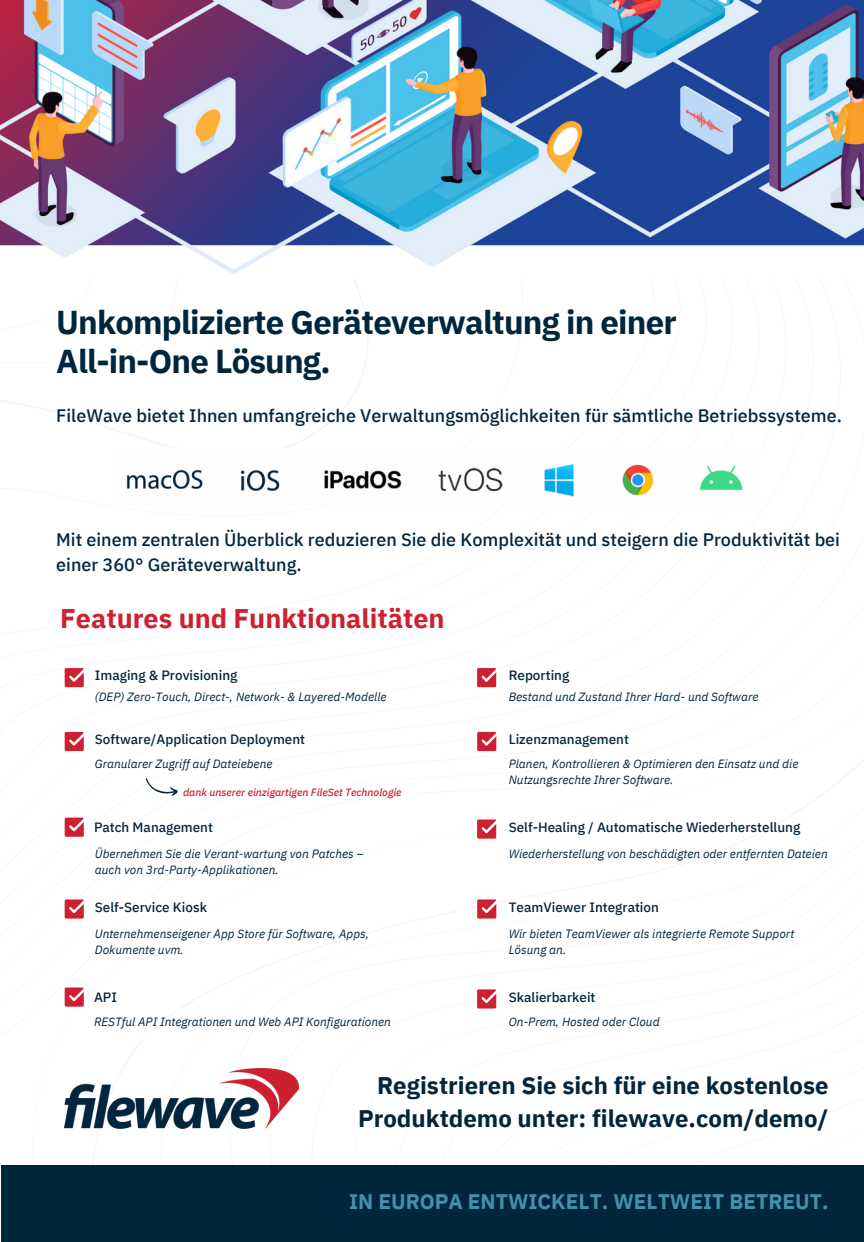
<style>
.page{position:relative;width:864px;height:1242px;background:#fff}
.page>*{position:absolute;margin:0;border:0;box-sizing:border-box;transform-origin:0 0}
.t1{font:700 33px "IBM Plex Sans";letter-spacing:-.025em;color:#00263e}
.t2{font:700 27px "IBM Plex Sans";color:#cd2030}
.t3{font:700 24px "IBM Plex Sans";color:#00263e}
.t4{font:700 21px "IBM Plex Sans";color:#468fab}
.t5{font:500 18px/24.8px "IBM Plex Sans";color:#00263e}
.t6{font:500 13.5px "IBM Plex Sans";color:#00263e}
.t7{font:italic 12px/15.9px "IBM Plex Sans";color:#00263e}
.t8{font:italic 500 10.5px "IBM Plex Sans";color:#cd2030}
</style>
<div class="page">
<img style="left:0;top:0;width:864px;height:274px">
<svg style="left:65px;top:668px;width:19px;height:19px"></svg>
<svg style="left:65px;top:732px;width:19px;height:19px"></svg>
<svg style="left:65px;top:818px;width:19px;height:19px"></svg>
<svg style="left:477px;top:899px;width:19px;height:20px"></svg>
<svg style="left:65px;top:899px;width:19px;height:20px"></svg>
<svg style="left:477px;top:668px;width:19px;height:19px"></svg>
<svg style="left:477px;top:732px;width:19px;height:19px"></svg>
<svg style="left:477px;top:820px;width:19px;height:19px"></svg>
<svg style="left:65px;top:988px;width:19px;height:19px"></svg>
<svg style="left:477px;top:989px;width:19px;height:20px"></svg>
<img style="left:65px;top:1068px;width:234px;height:61px">
<div style="left:1px;top:1165px;width:863px;height:77px;background:#00263e"></div>
<svg style="left:146px;top:778px;width:32px;height:18px"></svg>
<img style="left:126px;top:463px;width:617px;height:34px">
<p class="t1" style="left:56px;top:300px;width:622px">Unkomplizierte Geräteverwaltung in einer</p>
<p class="t1" style="left:56px;top:339px;width:276px">All-in-One Lösung.</p>
<p class="t5" style="left:56px;top:403px;width:787px">FileWave bietet Ihnen umfangreiche Verwaltungsmöglichkeiten für sämtliche Betriebssysteme.</p>
<p class="t5" style="left:56px;top:527px;width:785px">Mit einem zentralen Überblick reduzieren Sie die Komplexität und steigern die Produktivität bei einer 360° Geräteverwaltung.</p>
<p class="t2" style="left:60px;top:601px;width:386px">Features und Funktionalitäten</p>
<p class="t6" style="left:95px;top:666px;width:144px">Imaging &amp; Provisioning</p>
<p class="t7" style="left:95px;top:688px;width:293px">(DEP) Zero-Touch, Direct-, Network- &amp; Layered-Modelle</p>
<p class="t6" style="left:95px;top:730px;width:212px">Software/Application Deployment</p>
<p class="t7" style="left:95px;top:756px;width:179px">Granularer Zugriff auf Dateiebene</p>
<p class="t8" style="left:183px;top:785px;width:220px">dank unserer einzigartigen FileSet Technologie</p>
<p class="t6" style="left:94px;top:818px;width:121px">Patch Management</p>
<p class="t7" style="left:95px;top:846px;width:270px">Übernehmen Sie die Verant-wartung von Patches –</p>
<p class="t7" style="left:95px;top:862px;width:185px">auch von 3rd-Party-Applikationen.</p>
<p class="t6" style="left:95px;top:898px;width:114px">Self-Service Kiosk</p>
<p class="t7" style="left:95px;top:925px;width:276px">Unternehmenseigener App Store für Software, Apps,</p>
<p class="t7" style="left:95px;top:941px;width:91px">Dokumente uvm.</p>
<p class="t6" style="left:94px;top:988px;width:24px">API</p>
<p class="t7" style="left:94px;top:1014px;width:299px">RESTful API Integrationen und Web API Konfigurationen</p>
<p class="t6" style="left:509px;top:666px;width:62px">Reporting</p>
<p class="t7" style="left:509px;top:688px;width:251px">Bestand und Zustand Ihrer Hard- und Software</p>
<p class="t6" style="left:509px;top:730px;width:122px">Lizenzmanagement</p>
<p class="t7" style="left:509px;top:756px;width:291px">Planen, Kontrollieren &amp; Optimieren den Einsatz und die</p>
<p class="t7" style="left:509px;top:772px;width:166px">Nutzungsrechte Ihrer Software.</p>
<p class="t6" style="left:509px;top:818px;width:293px">Self-Healing / Automatische Wiederherstellung</p>
<p class="t7" style="left:509px;top:846px;width:321px">Wiederherstellung von beschädigten oder entfernten Dateien</p>
<p class="t6" style="left:509px;top:898px;width:152px">TeamViewer Integration</p>
<p class="t7" style="left:509px;top:925px;width:287px">Wir bieten TeamViewer als integrierte Remote Support<br>Lösung an.</p>
<p class="t6" style="left:509px;top:988px;width:88px">Skalierbarkeit</p>
<p class="t7" style="left:509px;top:1014px;width:152px">On-Prem, Hosted oder Cloud</p>
<p class="t3" style="left:377px;top:1070px;width:453px">Registrieren Sie sich für eine kostenlose</p>
<p class="t3" style="left:358px;top:1102px;width:472px">Produktdemo unter: filewave.com/demo/</p>
<p class="t4" style="left:349px;top:1187px;width:481px">IN EUROPA ENTWICKELT. WELTWEIT BETREUT.</p>
</div>
